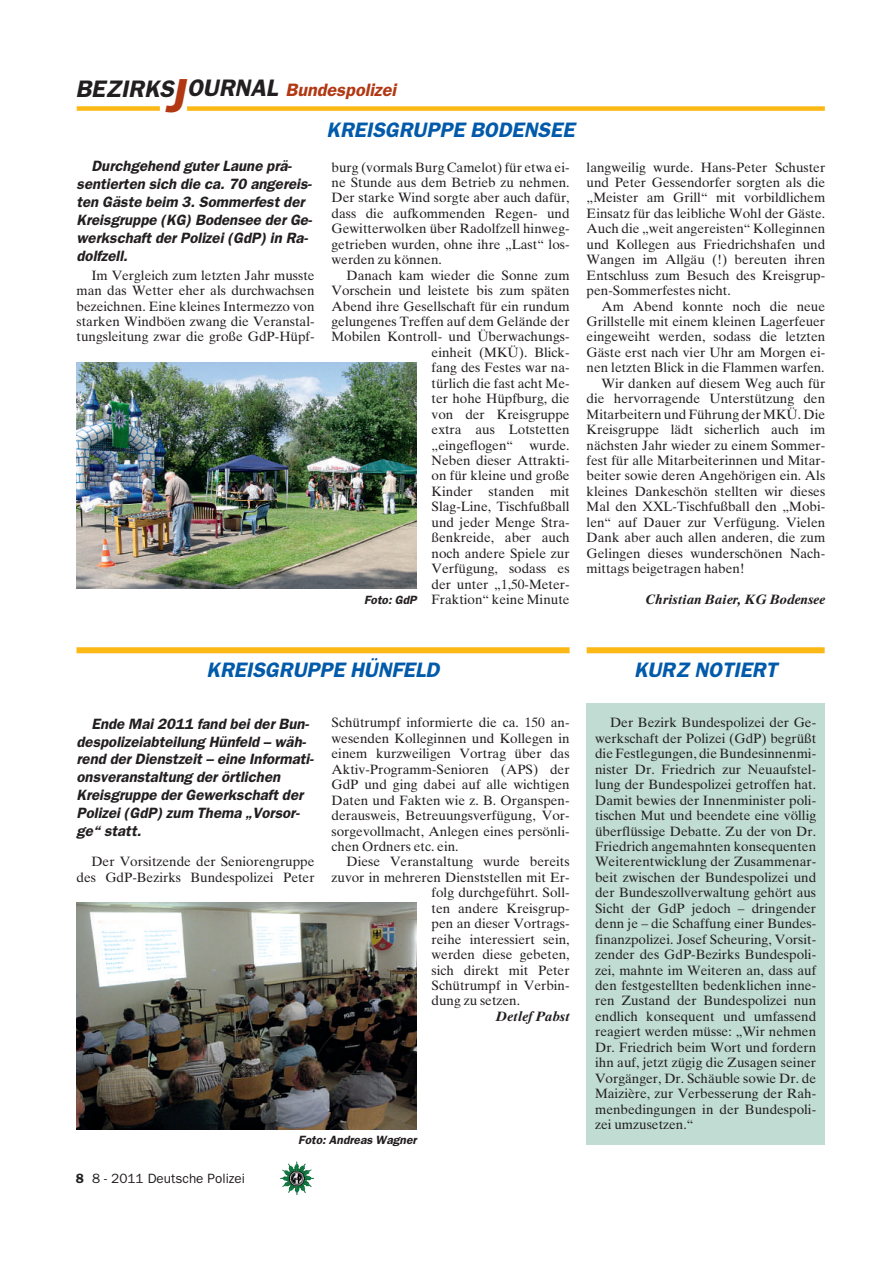
<style>
.page{position:relative;width:893px;height:1263px;background:#fff}
.page>*{position:absolute;margin:0;border:0;box-sizing:border-box;transform-origin:0 0}
.t1{font:48px "Franklin Gothic Demi Oblique OV HUVGMB";color:#b23814}
.t2{font:24px "Franklin Gothic Demi Oblique OV HUVGMB";color:#231f20}
.t3{font:21px "Franklin Gothic Demi Oblique OV HUVGMB";color:#015aaa}
.t4{font:15px/18px "Franklin Gothic Demi Oblique OV HUVGMB";color:#231f20}
.t5{font:13.5px/15.5px "Times Ten Roman OV DUVGMB";color:#231f20;text-align:justify}
.t6{font:13.5px "Times Ten Bold Italic OV FUVGMB";color:#231f20}
.t7{font:13.5px "Franklin Gothic Book OV AUVGMB";color:#231f20}
.t8{font:12px "Franklin Gothic Demi Oblique OV HUVGMB";color:#231f20}
.s1{font-size:18px;color:#b23814}
.s2{font-family:"Franklin Gothic Demi OV BUVGMB"}
</style>
<div class="page">
<img style="left:282px;top:1163px;width:32px;height:32px">
<div style="left:77px;top:106px;width:83px;height:5px;background:#fcb814"></div>
<div style="left:187px;top:106px;width:638px;height:5px;background:#fcb814"></div>
<img style="left:77px;top:363px;width:340px;height:226px">
<div style="left:77px;top:647px;width:493px;height:6px;background:#fcb814"></div>
<div style="left:587px;top:647px;width:238px;height:6px;background:#fcb814"></div>
<img style="left:77px;top:903px;width:340px;height:226px">
<div style="left:587px;top:703px;width:238px;height:441px;background:#c0dcd3"></div>
<h1 class="t1" style="left:165px;top:77px;width:21px">J</h1>
<h2 class="t2" style="left:75px;top:79px;width:322px">BEZIRKS OURNAL <span class="s1">Bundespolizei</span></h2>
<h3 class="t3" style="left:327px;top:121px;width:249px">KREISGRUPPE BODENSEE</h3>
<p class="t4" style="left:77px;top:158px;width:237px;text-indent:15px">Durchgehend guter Laune prä&shy;sentierten sich die ca. 70 angereis&shy;ten Gäste beim 3. Sommerfest der<br>Kreisgruppe (KG) Bodensee der Ge&shy;werkschaft der Polizei (GdP) in Ra&shy;dolfzell.</p>
<p class="t5" style="left:77px;top:269px;width:240px;text-indent:15px">Im Vergleich zum letzten Jahr musste man das Wetter eher als durchwachsen bezeichnen. Eine kleines Intermezzo von starken Windböen zwang die Veranstal&shy;tungsleitung zwar die große GdP-Hüpf-</p>
<p class="t5" style="left:332px;top:161px;width:240px">burg (vormals Burg Camelot) für etwa ei&shy;ne Stunde aus dem Betrieb zu nehmen.<br>Der starke Wind sorgte aber auch dafür, dass die aufkommenden Regen- und Gewitterwolken über Radolfzell hinweg&shy;getrieben wurden, ohne ihre „Last“ los&shy;werden zu können.</p>
<p class="t5" style="left:332px;top:269px;width:240px;text-align:right">Danach kam wieder die Sonne zum<br>Vorschein und leistete bis zum späten<br>Abend ihre Gesellschaft für ein rundum gelungenes Treffen auf dem Gelände der<br>Mobilen Kontroll- und Überwachungs&shy;einheit (MKÜ). Blick-<br>fang des Festes war na-<br>türlich die fast acht Me-<br>ter hohe Hüpfburg, die<br>von der Kreisgruppe<br>extra aus Lotstetten<br>„eingeflogen“ wurde.<br>Neben dieser Attrakti-<br>on für kleine und große<br>Kinder standen mit<br>Slag-Line, Tischfußball<br>und jeder Menge Stra-<br>ßenkreide, aber auch<br>noch andere Spiele zur<br>Verfügung, sodass es<br>der unter „1,50-Meter-<br>Fraktion“ keine Minute</p>
<p class="t8" style="left:364px;top:595px;width:54px">Foto: GdP</p>
<p class="t5" style="left:587px;top:161px;width:240px">langweilig wurde. Hans-Peter Schuster und Peter Gessendorfer sorgten als die „Meister am Grill“ mit vorbildlichem Einsatz für das leibliche Wohl der Gäste.<br>Auch die „weit angereisten“ Kolleginnen und Kollegen aus Friedrichshafen und Wangen im Allgäu (!) bereuten ihren Entschluss zum Besuch des Kreisgrup&shy;pen-Sommerfestes nicht.</p>
<p class="t5" style="left:601px;top:300px;width:225px">Am Abend konnte noch die neue</p>
<p class="t5" style="left:587px;top:315px;width:240px">Grillstelle mit einem kleinen Lagerfeuer</p>
<p class="t5" style="left:587px;top:330px;width:240px">eingeweiht werden, sodass die letzten</p>
<p class="t5" style="left:587px;top:346px;width:240px">Gäste erst nach vier Uhr am Morgen ei-</p>
<p class="t5" style="left:587px;top:361px;width:239px">nen letzten Blick in die Flammen warfen.</p>
<p class="t5" style="left:601px;top:377px;width:225px">Wir danken auf diesem Weg auch für</p>
<p class="t5" style="left:587px;top:392px;width:240px">die hervorragende Unterstützung den</p>
<p class="t5" style="left:587px;top:408px;width:240px">Mitarbeitern und Führung der MKÜ. Die</p>
<p class="t5" style="left:587px;top:423px;width:240px">Kreisgruppe lädt sicherlich auch im</p>
<p class="t5" style="left:587px;top:439px;width:240px">nächsten Jahr wieder zu einem Sommer-</p>
<p class="t5" style="left:587px;top:454px;width:240px">fest für alle Mitarbeiterinnen und Mitar-</p>
<p class="t5" style="left:587px;top:469px;width:240px">beiter sowie deren Angehörigen ein. Als</p>
<p class="t5" style="left:587px;top:485px;width:240px">kleines Dankeschön stellten wir dieses</p>
<p class="t5" style="left:587px;top:500px;width:240px">Mal den XXL-Tischfußball den „Mobi-</p>
<p class="t5" style="left:587px;top:516px;width:240px">len“ auf Dauer zur Verfügung. Vielen</p>
<p class="t5" style="left:587px;top:531px;width:240px">Dank aber auch allen anderen, die zum</p>
<p class="t5" style="left:587px;top:547px;width:240px">Gelingen dieses wunderschönen Nach-</p>
<p class="t5" style="left:587px;top:562px;width:159px">mittags beigetragen haben!</p>
<p class="t6" style="left:645px;top:594px;width:181px">Christian Baier, KG Bodensee</p>
<h3 class="t3" style="left:207px;top:662px;width:234px">KREISGRUPPE HÜNFELD</h3>
<h3 class="t3" style="left:634px;top:662px;width:145px">KURZ NOTIERT</h3>
<p class="t4" style="left:77px;top:715px;width:239px;text-indent:15px">Ende Mai 2011 fand bei der Bun&shy;despolizeiabteilung Hünfeld – wäh&shy;rend der Dienstzeit – eine Informati&shy;onsveranstaltung der örtlichen<br>Kreisgruppe der Gewerkschaft der<br>Polizei (GdP) zum Thema „Vorsor&shy;ge“ statt.</p>
<p class="t5" style="left:77px;top:856px;width:240px;text-align:right">Der Vorsitzende der Seniorengruppe des GdP-Bezirks Bundespolizei Peter</p>
<p class="t5" style="left:332px;top:717px;width:240px">Schütrumpf informierte die ca. 150 an&shy;wesenden Kolleginnen und Kollegen in einem kurzweiligen Vortrag über das Aktiv-Programm-Senioren (APS) der GdP und ging dabei auf alle wichtigen Daten und Fakten wie z. B. Organspen&shy;derausweis, Betreuungsverfügung, Vor&shy;sorgevollmacht, Anlegen eines persönli&shy;chen Ordners etc. ein.</p>
<p class="t5" style="left:346px;top:856px;width:225px">Diese Veranstaltung wurde bereits</p>
<p class="t5" style="left:332px;top:871px;width:240px">zuvor in mehreren Dienststellen mit Er-</p>
<p class="t5" style="left:432px;top:886px;width:140px">folg durchgeführt. Soll-</p>
<p class="t5" style="left:432px;top:902px;width:140px">ten andere Kreisgrup-</p>
<p class="t5" style="left:432px;top:917px;width:140px">pen an dieser Vortrags-</p>
<p class="t5" style="left:432px;top:933px;width:140px">reihe interessiert sein,</p>
<p class="t5" style="left:432px;top:948px;width:140px">werden diese gebeten,</p>
<p class="t5" style="left:432px;top:964px;width:140px">sich direkt mit Peter</p>
<p class="t5" style="left:432px;top:979px;width:140px">Schütrumpf in Verbin-</p>
<p class="t5" style="left:432px;top:995px;width:90px">dung zu setzen.</p>
<p class="t6" style="left:496px;top:1011px;width:75px">Detlef Pabst</p>
<p class="t7" style="left:76px;top:1173px;width:171px"><span class="s2">8</span> 8 - 2011 Deutsche Polizei</p>
<p class="t8" style="left:298px;top:1136px;width:120px">Foto: Andreas Wagner</p>
<p class="t5" style="left:595px;top:717px;width:223px;text-indent:15px">Der Bezirk Bundespolizei der Ge&shy;werkschaft der Polizei (GdP) begrüßt die Festlegungen, die Bundesinnenmi&shy;nister Dr. Friedrich zur Neuaufstel&shy;lung der Bundespolizei getroffen hat.<br>Damit bewies der Innenminister poli&shy;tischen Mut und beendete eine völlig überflüssige Debatte. Zu der von Dr.<br>Friedrich angemahnten konsequenten Weiterentwicklung der Zusammenar&shy;beit zwischen der Bundespolizei und der Bundeszollverwaltung gehört aus Sicht der GdP jedoch – dringender denn je – die Schaffung einer Bundes&shy;finanzpolizei. Josef Scheuring, Vorsit&shy;zender des GdP-Bezirks Bundespoli&shy;zei, mahnte im Weiteren an, dass auf den festgestellten bedenklichen inne&shy;ren Zustand der Bundespolizei nun endlich konsequent und umfassend reagiert werden müsse: „Wir nehmen Dr. Friedrich beim Wort und fordern ihn auf, jetzt zügig die Zusagen seiner Vorgänger, Dr. Schäuble sowie Dr. de Maizière, zur Verbesserung der Rah&shy;menbedingungen in der Bundespoli&shy;zei umzusetzen.“</p>
</div>
